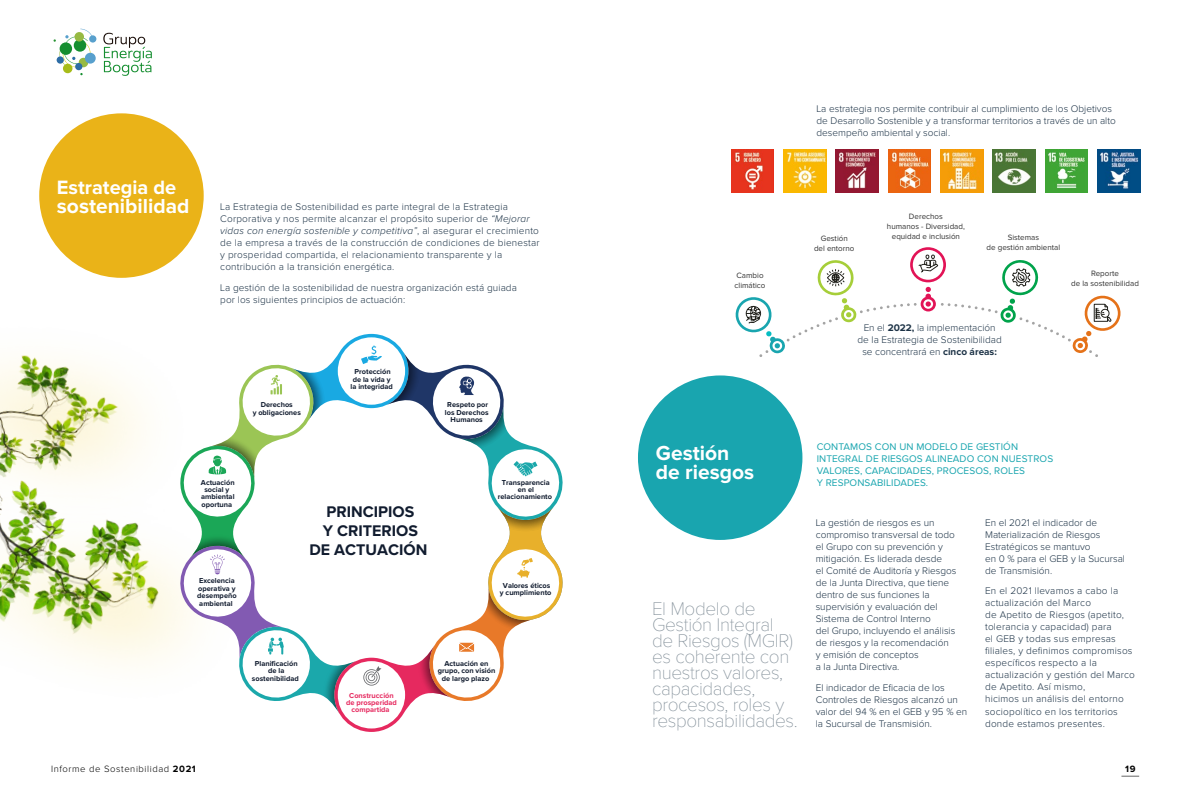
<style>
.page{position:relative;width:1191px;height:794px;background:#fff}
.page>*{position:absolute;margin:0;border:0;box-sizing:border-box;transform-origin:0 0}
.t1{font:700 21px/19px "Proxima Nova";color:#fff}
.t2{font:700 20px "Proxima Nova";color:#fff}
.t3{font:100 19px/16px "Proxima Nova T";letter-spacing:-.02em;color:#808d97}
.t4{font:700 16px/19.2px "Proxima Nova";color:#111c2f;text-align:center}
.t5{font:300 10px/12px "Proxima Nova";color:#1b3145}
.t6{font:300 10px/12px "Proxima Nova";letter-spacing:.02em;color:#1b3145}
.t7{font:10px/12px "Proxima Nova";letter-spacing:.01em;color:#19a5af}
.t8{font:300 9.5px "Proxima Nova";letter-spacing:.06em;color:#000}
.t9{font:700 9.5px "Proxima Nova";color:#000}
.t10{font:8px/10px "Proxima Nova";color:#333;text-align:center}
.t11{font:700 7.4px/7.4px "Proxima Nova";color:#111c2f;text-align:center}
.t12{font:700 7.4px/7.4px "Proxima Nova";color:#e6295f;text-align:center}
.s1{font-style:italic}
.s2{font-weight:700}
</style>
<div class="page">
<img style="left:0;top:333px;width:374px;height:331px">
<div style="left:39px;top:113px;width:165px;height:165px;background:#eab318;border-radius:50%"></div>
<svg style="left:176px;top:334px;width:387px;height:398px"></svg>
<img style="left:731px;top:149px;width:42px;height:43px">
<img style="left:783px;top:149px;width:43px;height:43px">
<img style="left:836px;top:149px;width:42px;height:43px">
<img style="left:888px;top:149px;width:43px;height:43px">
<img style="left:940px;top:149px;width:43px;height:43px">
<img style="left:993px;top:149px;width:42px;height:43px">
<img style="left:1045px;top:149px;width:42px;height:43px">
<img style="left:1097px;top:149px;width:43px;height:43px">
<div style="left:638px;top:375px;width:164px;height:165px;background:#19a5af;border-radius:50%"></div>
<svg style="left:910px;top:247px;width:36px;height:35px"></svg>
<div style="left:912px;top:250px;width:31px;height:30px;background:#fff;border-radius:50%"></div>
<svg style="left:735px;top:254px;width:386px;height:103px"></svg>
<div style="left:63px;top:64px;width:9px;height:9px;background:#a7bc19;border-radius:50%"></div>
<div style="left:85px;top:53px;width:11px;height:11px;background:#58a0cd;border-radius:50%"></div>
<div style="left:89px;top:35px;width:7px;height:8px;background:#58a0cd;border-radius:50%"></div>
<div style="left:75px;top:63px;width:7px;height:7px;background:#2d6da6;border-radius:50%"></div>
<svg style="left:103px;top:33px;width:49px;height:43px"></svg>
<svg style="left:53px;top:29px;width:41px;height:38px"></svg>
<svg style="left:1121px;top:775px;width:18px;height:1px"></svg>
<h2 class="t2" style="left:57px;top:176px;width:121px">Estrategia de</h2>
<h1 class="t1" style="left:57px;top:197px;width:134px">sostenibilidad</h1>
<p class="t6" style="left:220px;top:201px;width:321px">La Estrategia de Sostenibilidad es parte integral de la Estrategia Corporativa y nos permite alcanzar el propósito superior de <span class="s1">“Mejorar vidas con energía sostenible y competitiva”</span>, al asegurar el crecimiento de la empresa a través de la construcción de condiciones de bienestar y prosperidad compartida, el relacionamiento transparente y la contribución a la transición energética.</p>
<p class="t5" style="left:220px;top:282px;width:298px">La gestión de la sostenibilidad de nuestra organización está guiada por los siguientes principios de actuación:</p>
<p class="t11" style="left:253px;top:401px;width:50px">Derechos<br>y obligaciones</p>
<p class="t11" style="left:350px;top:368px;width:44px">Protección de la vida y la integridad</p>
<p class="t11" style="left:445px;top:401px;width:45px">Respeto por los Derechos<br>Humanos</p>
<p class="t11" style="left:201px;top:478px;width:35px">Actuación social y ambiental oportuna</p>
<p class="t11" style="left:197px;top:577px;width:41px;text-align:left">Excelencia operativa y desempeño ambiental</p>
<h3 class="t4" style="left:309px;top:501px;width:119px">PRINCIPIOS<br>Y CRITERIOS<br>DE ACTUACIÓN</h3>
<p class="t11" style="left:498px;top:478px;width:56px">Transparencia en el relacionamiento</p>
<p class="t11" style="left:500px;top:581px;width:53px">Valores éticos y cumplimiento</p>
<p class="t11" style="left:252px;top:659px;width:48px">Planificación de la sostenibilidad</p>
<p class="t12" style="left:346px;top:691px;width:52px">Construcción de prosperidad compartida</p>
<p class="t11" style="left:438px;top:659px;width:59px">Actuación en grupo, con visión de largo plazo</p>
<p class="t10" style="left:734px;top:270px;width:32px;text-align:left">Cambio climático</p>
<p class="t5" style="left:816px;top:103px;width:301px">La estrategia nos permite contribuir al cumplimiento de los Objetivos de Desarrollo Sostenible y a transformar territorios a través de un alto desempeño ambiental y social.</p>
<p class="t10" style="left:814px;top:234px;width:42px">Gestión<br>del entorno</p>
<p class="t10" style="left:887px;top:211px;width:79px">Derechos<br>humanos - Diversidad, equidad e inclusión</p>
<p class="t10" style="left:986px;top:232px;width:75px">Sistemas<br>de gestión ambiental</p>
<p class="t10" style="left:1071px;top:268px;width:69px">Reporte<br>de la sostenibilidad</p>
<p class="t5" style="left:857px;top:322px;width:146px;text-align:center">En el <span class="s2">2022,</span> la implementación de la Estrategia de Sostenibilidad se concentrará en <span class="s2">cinco áreas:</span></p>
<h1 class="t1" style="left:656px;top:443px;width:100px">Gestión de riesgos</h1>
<h3 class="t3" style="left:652px;top:601px;width:147px">El Modelo de<br>Gestión Integral de Riesgos (MGIR) es coherente con nuestros valores, capacidades, procesos, roles y responsabilidades.</h3>
<p class="t7" style="left:816px;top:441px;width:238px">CONTAMOS CON UN MODELO DE GESTIÓN INTEGRAL DE RIESGOS ALINEADO CON NUESTROS VALORES, CAPACIDADES, PROCESOS, ROLES<br>Y RESPONSABILIDADES.</p>
<p class="t5" style="left:815px;top:517px;width:142px">La gestión de riesgos es un compromiso transversal de todo el Grupo con su prevención y mitigación. Es liderada desde<br>el Comité de Auditoría y Riesgos de la Junta Directiva, que tiene dentro de sus funciones la supervisión y evaluación del<br>Sistema de Control Interno<br>del Grupo, incluyendo el análisis de riesgos y la recomendación<br>y emisión de conceptos<br>a la Junta Directiva.</p>
<p class="t5" style="left:815px;top:681px;width:153px">El indicador de Eficacia de los<br>Controles de Riesgos alcanzó un valor del 94 % en el GEB y 95 % en la Sucursal de Transmisión.</p>
<p class="t5" style="left:985px;top:517px;width:141px">En el 2021 el indicador de<br>Materialización de Riesgos<br>Estratégicos se mantuvo<br>en 0 % para el GEB y la Sucursal de Transmisión.</p>
<p class="t6" style="left:985px;top:585px;width:151px">En el 2021 llevamos a cabo la actualización del Marco<br>de Apetito de Riesgos (apetito, tolerancia y capacidad) para<br>el GEB y todas sus empresas filiales, y definimos compromisos específicos respecto a la actualización y gestión del Marco de Apetito. Así mismo,<br>hicimos un análisis del entorno sociopolítico en los territorios donde estamos presentes.</p>
<p class="t8" style="left:51px;top:764px;width:146px">Informe de Sostenibilidad <span class="s2">2021</span></p>
<p class="t9" style="left:1125px;top:763px;width:12px">19</p>
</div>
